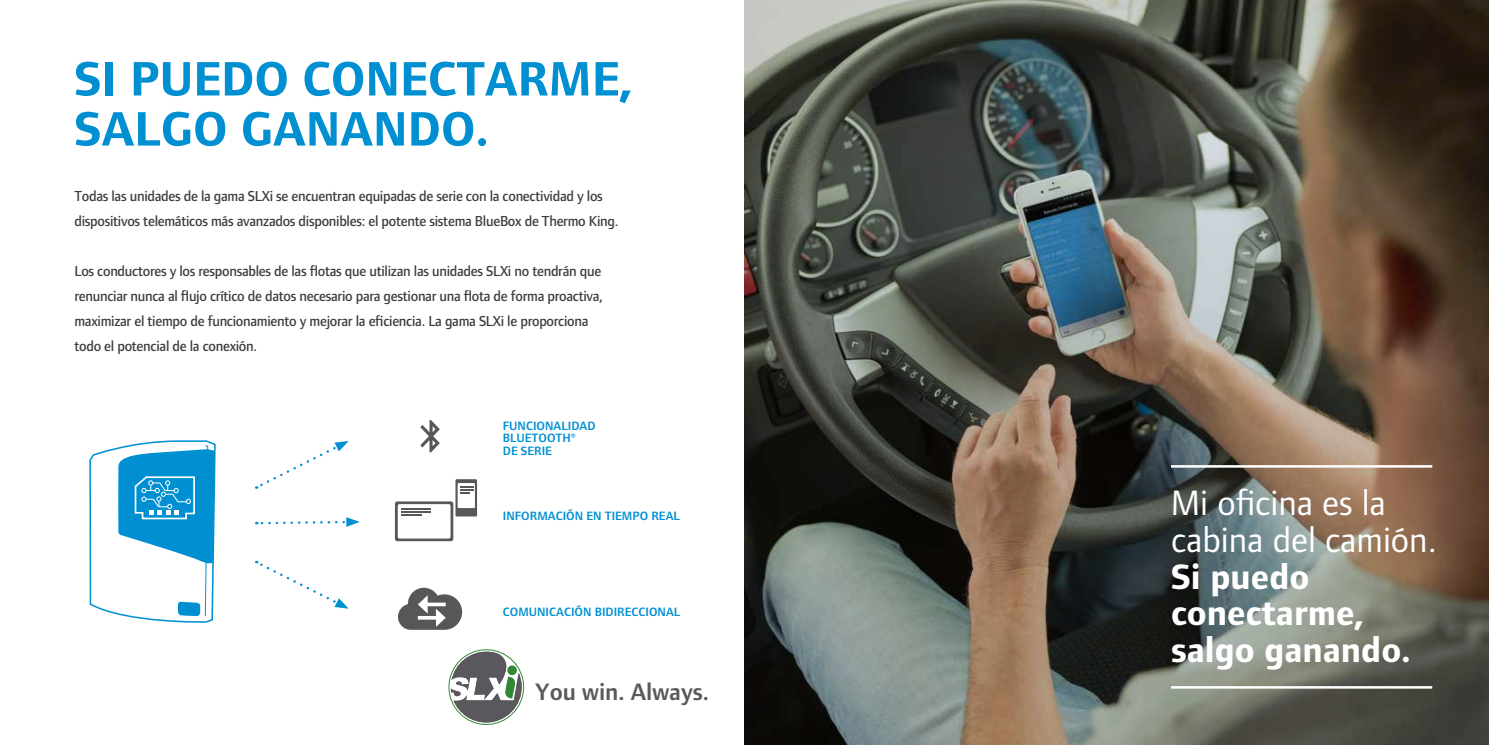
<style>
.page{position:relative;width:1489px;height:745px;background:#fff}
.page>*{position:absolute;margin:0;border:0;box-sizing:border-box;transform-origin:0 0}
.t1{font:700 50px/50px "Foundry Form Sans Blonde";color:#0090d2}
.t2{font:700 36.5px/36.5px "Foundry Form Sans Blonde";color:#fff}
.t3{font:36.5px/36.5px "Foundry Form Sans Blonde";color:#fff}
.t4{font:600 24.62px "Foundry Form Sans Blonde";color:#5a585d}
.t5{font:500 15px/25px "Foundry Form Sans Blonde";letter-spacing:-.02em;color:#3c3c3b}
.t6{font:600 12.5px/12.5px "Foundry Form Sans Blonde";color:#0090d2}
</style>
<div class="page">
<img style="left:744px;top:0;width:744px;height:744px">
<svg style="left:398px;top:587px;width:64px;height:42px"></svg>
<svg style="left:395px;top:479px;width:82px;height:62px"></svg>
<svg style="left:420px;top:420px;width:20px;height:32px"></svg>
<svg style="left:256px;top:441px;width:93px;height:48px"></svg>
<svg style="left:256px;top:517px;width:104px;height:9px"></svg>
<svg style="left:256px;top:560px;width:92px;height:48px"></svg>
<hr style="left:1170px;top:465px;width:261px;height:2px;background:#fff">
<hr style="left:1170px;top:685px;width:261px;height:3px;background:#fff">
<svg style="left:89px;top:440px;width:127px;height:183px"></svg>
<svg style="left:449px;top:650px;width:74px;height:74px"></svg>
<div style="left:507px;top:665px;width:10px;height:9px;background:#328734;border-radius:50%"></div>
<div style="left:448px;top:648px;width:76px;height:76px;border:1px solid #328734;border-radius:50%"></div>
<h1 class="t1" style="left:74px;top:54px;width:560px">SI PUEDO CONECTARME,<br>SALGO GANANDO.</h1>
<p class="t5" style="left:74px;top:183px;width:545px">Todas las unidades de la gama SLXi se encuentran equipadas de serie con la conectividad y los dispositivos telemáticos más avanzados disponibles: el potente sistema BlueBox de Thermo King.</p>
<p class="t5" style="left:74px;top:258px;width:530px">Los conductores y los responsables de las flotas que utilizan las unidades SLXi no tendrán que renunciar nunca al flujo crítico de datos necesario para gestionar una flota de forma proactiva, maximizar el tiempo de funcionamiento y mejorar la eficiencia. La gama SLXi le proporciona todo el potencial de la conexión.</p>
<p class="t6" style="left:503px;top:419px;width:94px">FUNCIONALIDAD<br>BLUETOOTH®<br>DE SERIE</p>
<p class="t6" style="left:503px;top:509px;width:179px">INFORMACIÓN EN TIEMPO REAL</p>
<p class="t6" style="left:503px;top:605px;width:179px">COMUNICACIÓN BIDIRECCIONAL</p>
<h3 class="t4" style="left:535px;top:677px;width:175px">You win. Always.</h3>
<h2 class="t3" style="left:1170px;top:484px;width:267px">Mi oficina es la cabina del camión.</h2>
<h2 class="t2" style="left:1170px;top:557px;width:241px">Si puedo conectarme, salgo ganando.</h2>
</div>
